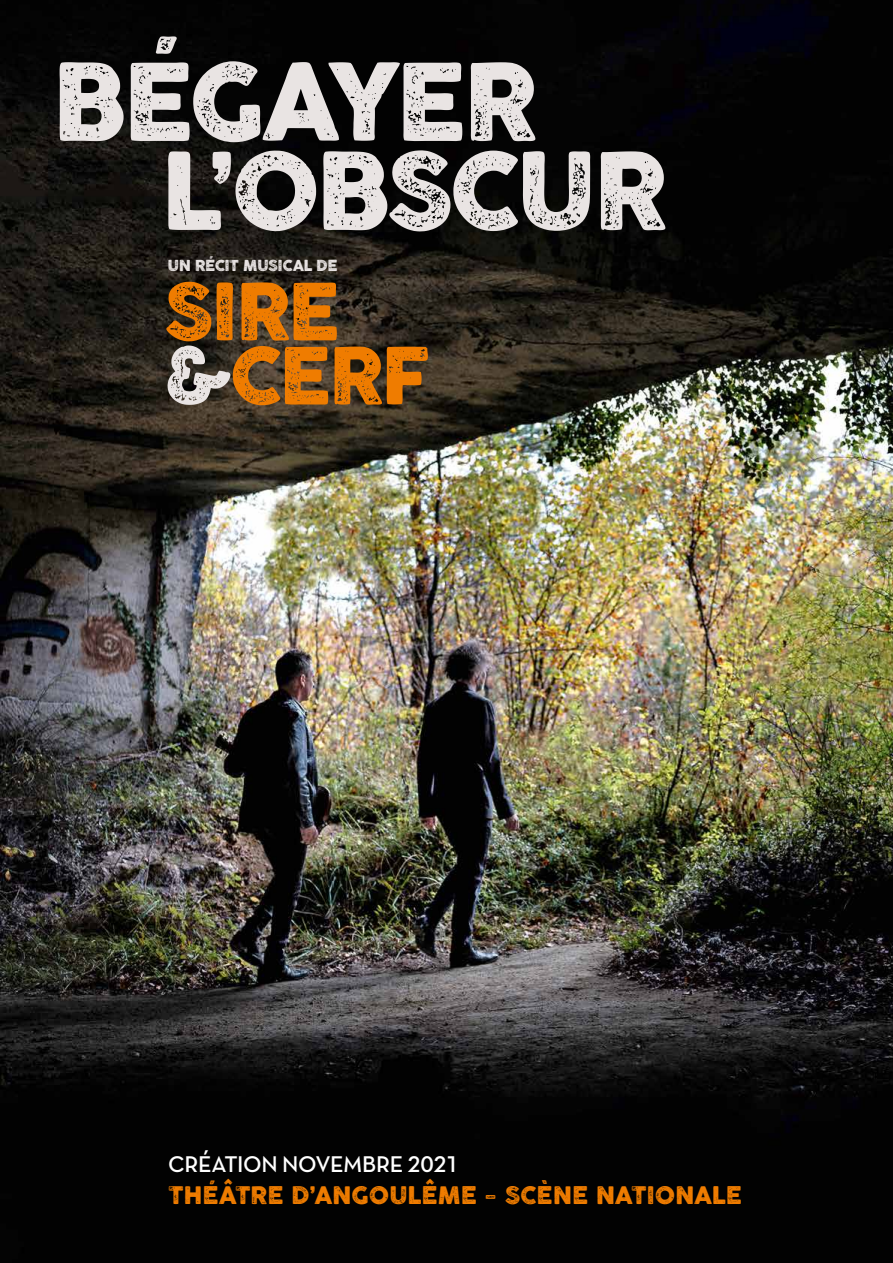
<style>
.page{position:relative;width:893px;height:1263px;background:#fff}
.page>*{position:absolute;margin:0;border:0;box-sizing:border-box;transform-origin:0 0}
.t1{font:104.7px/89.1px "COCOGOOSELETTERPRESS";letter-spacing:-.05em;color:#e9e4e3}
.t2{font:77.1px/64.2px "COCOGOOSELETTERPRESS";letter-spacing:-.035em;color:#ef7c00}
.t3{font:23.85px "COCOGOOSELETTERPRESS";letter-spacing:-.005em;color:#ef7c00}
.t4{font:23.1px "Neutra Text TF Demi Alt";letter-spacing:-.015em;color:#fff}
.t5{font:15px "COCOGOOSELETTERPRESS";letter-spacing:-.03em;color:#e9e4e3}
.s1{color:#e9e4e3}
</style>
<div class="page">
<img style="left:1px;top:0;width:892px;height:1263px">
<h1 class="t1" style="left:162px;top:60px;width:505px;text-indent:-111px">BÉGAYER<br>L’OBSCUR</h1>
<p class="t5" style="left:168px;top:257px;width:171px">UN RÉCIT MUSICAL DE</p>
<h2 class="t2" style="left:163px;top:281px;width:269px">SIRE <span class="s1">&amp;</span>CERF</h2>
<p class="t4" style="left:168px;top:1150px;width:292px">CRÉATION NOVEMBRE 2021</p>
<p class="t3" style="left:168px;top:1182px;width:575px">THÉÂTRE D’ANGOULÊME - SCÈNE NATIONALE</p>
</div>
